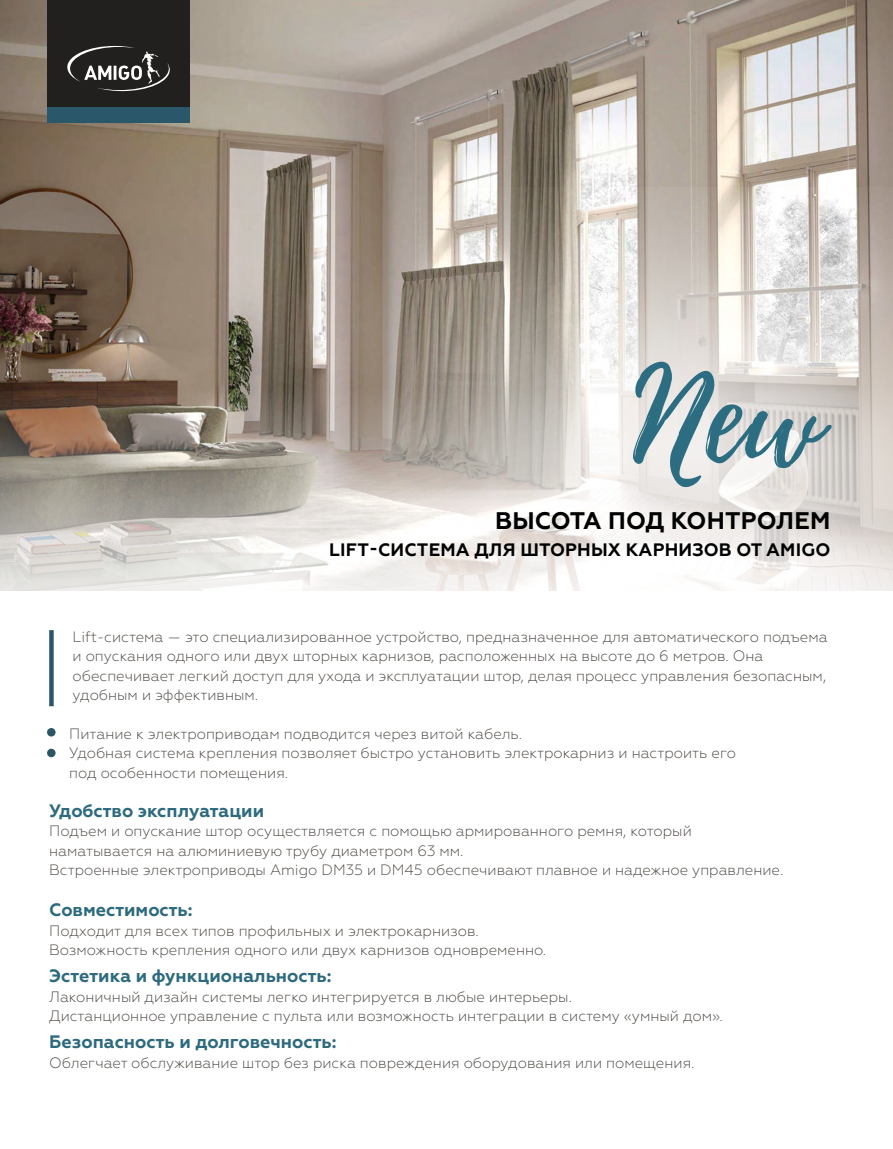
<style>
.page{position:relative;width:893px;height:1149px;background:#fff}
.page>*{position:absolute;margin:0;border:0;box-sizing:border-box;transform-origin:0 0}
.t1{font:126.6px "Playlist Script";color:#2c6d82}
.t2{font:700 24px "Geometria";letter-spacing:.01em;color:#000}
.t3{font:700 18px "Geometria";color:#2d6a7e}
.t4{font:700 18px "Geometria";letter-spacing:.01em;color:#000}
.t5{font:300 15px/19.5px "Geometria";color:#49443f}
</style>
<div class="page">
<img style="left:0;top:0;width:893px;height:387px">
<img style="left:222px;top:188px;width:671px;height:199px">
<svg style="left:0;top:387px;width:893px;height:204px"></svg>
<div style="left:49px;top:630px;width:5px;height:76px;background:#2b576a"></div>
<div style="left:47px;top:0;width:143px;height:121px;background:#22201e"></div>
<div style="left:47px;top:108px;width:143px;height:15px;background:#2b576a"></div>
<svg style="left:67px;top:46px;width:103px;height:45px"></svg>
<svg style="left:47px;top:727px;width:9px;height:9px"></svg>
<div style="left:47px;top:748px;width:9px;height:9px;background:#2b5668;border-radius:50%"></div>
<h1 class="t1" style="left:633px;top:327px;width:191px">New</h1>
<h2 class="t2" style="left:495px;top:506px;width:337px">ВЫСОТА ПОД КОНТРОЛЕМ</h2>
<p class="t4" style="left:329px;top:538px;width:503px">LIFT-СИСТЕМА ДЛЯ ШТОРНЫХ КАРНИЗОВ ОТ AMIGO</p>
<p class="t5" style="left:73px;top:626px;width:757px">Lift-система — это специализированное устройство, предназначенное для автоматического подъема и опускания одного или двух шторных карнизов, расположенных на высоте до 6 метров. Она обеспечивает легкий доступ для ухода и эксплуатации штор, делая процесс управления безопасным, удобным и эффективным.</p>
<p class="t5" style="left:69px;top:723px;width:668px">Питание к электроприводам подводится через витой кабель.<br>Удобная система крепления позволяет быстро установить электрокарниз и настроить его под особенности помещения.</p>
<p class="t3" style="left:49px;top:799px;width:216px">Удобство эксплуатации</p>
<p class="t5" style="left:49px;top:820px;width:736px">Подъем и опускание штор осуществляется с помощью армированного ремня, который наматывается на алюминиевую трубу диаметром 63 мм.<br>Встроенные электроприводы Amigo DM35 и DM45 обеспечивают плавное и надежное управление.</p>
<p class="t3" style="left:49px;top:898px;width:145px">Совместимость:</p>
<p class="t5" style="left:49px;top:920px;width:499px">Подходит для всех типов профильных и электрокарнизов.<br>Возможность крепления одного или двух карнизов одновременно.</p>
<p class="t3" style="left:49px;top:964px;width:284px">Эстетика и функциональность:</p>
<p class="t5" style="left:49px;top:986px;width:675px">Лаконичный дизайн системы легко интегрируется в любые интерьеры.<br>Дистанционное управление с пульта или возможность интеграции в систему «умный дом».</p>
<p class="t3" style="left:49px;top:1030px;width:289px">Безопасность и долговечность:</p>
<p class="t5" style="left:49px;top:1052px;width:647px">Облегчает обслуживание штор без риска повреждения оборудования или помещения.</p>
</div>
